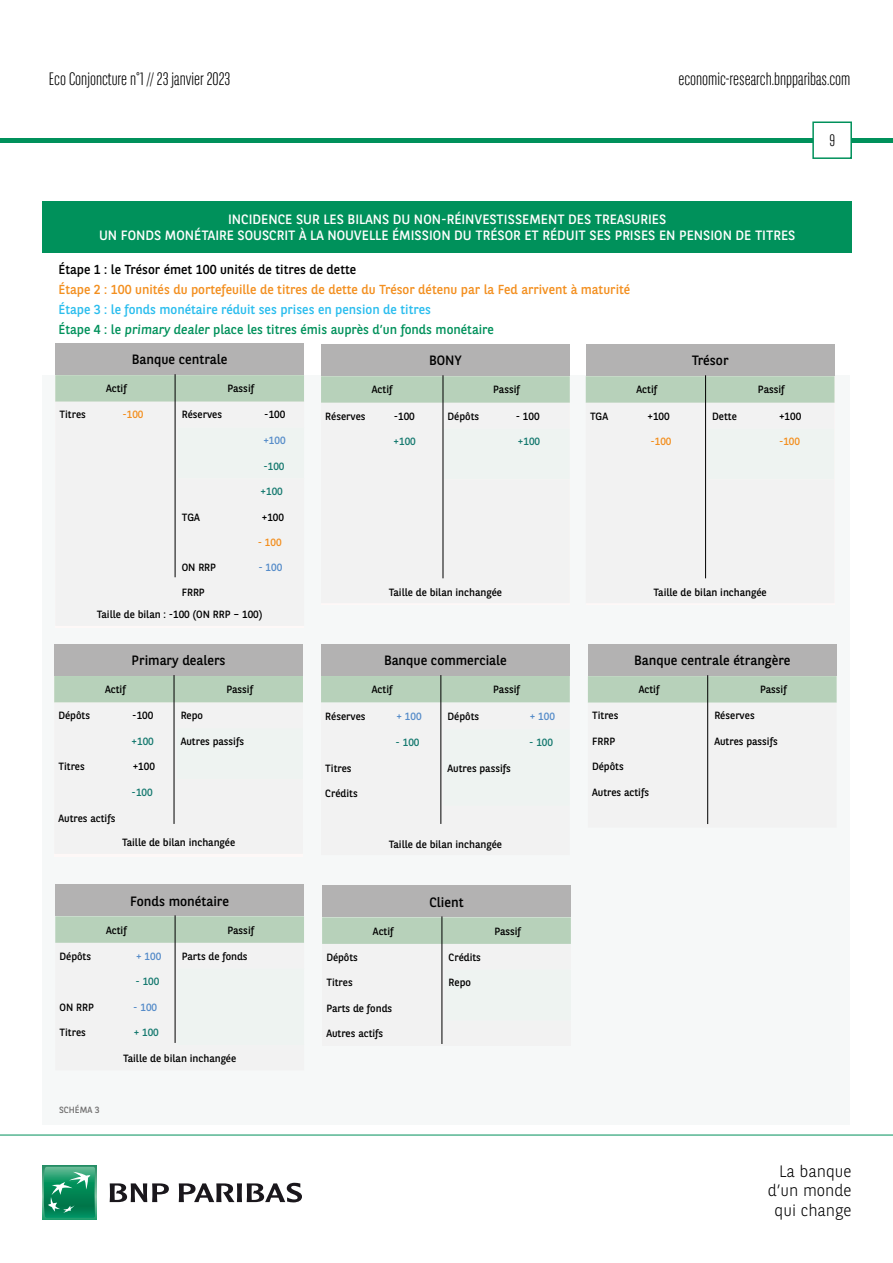
<style>
.page{position:relative;width:893px;height:1263px;background:#fff}
.page>*{position:absolute;margin:0;border:0;box-sizing:border-box;transform-origin:0 0}
.t1{font:300 18px "BNPP Sans Condensed";color:#000}
.t2{font:300 16.5px/19.8px "BNPP Sans";color:#000;text-align:right}
.t3{font:300 16.5px "BNPP Sans Condensed";color:#000}
.t4{font:13.5px/16.2px "BNPP Sans";color:#fff;text-align:center}
.t5{font:13.5px "BNPP Sans";color:#000}
.t6{font:13.05px "BNPP Sans";color:#f38f1f}
.t7{font:13.05px "BNPP Sans";color:#00915b}
.t8{font:13.05px "BNPP Sans";color:#2abdee}
.t9{font:13.05px "BNPP Sans";color:#000}
.t10{font:12px "BNPP Sans";color:#fff}
.t11{font:10.5px/22.8px "BNPP Sans";color:#000}
.t12{font:10.5px "BNPP Sans";color:#15796f}
.t13{font:10.5px "BNPP Sans";color:#568cc9}
.t14{font:10.5px "BNPP Sans";color:#f38f1f}
.t15{font:9px "BNPP Sans";color:#706f6f}
</style>
<div class="page">
<hr style="left:1px;top:138px;width:892px;height:4px;background:#00915b">
<svg style="left:812px;top:121px;width:41px;height:38px"></svg>
<svg style="left:43px;top:1166px;width:53px;height:53px"></svg>
<svg style="left:44px;top:1167px;width:51px;height:51px;background:#26996e"></svg>
<svg style="left:110px;top:1183px;width:59px;height:19px"></svg>
<svg style="left:179px;top:1183px;width:123px;height:19px"></svg>
<hr style="left:0;top:1135px;width:893px;height:1px;background:#00915b">
<div style="left:43px;top:375px;width:807px;height:750px;background:#f6f8f8"></div>
<div style="left:55px;top:343px;width:249px;height:32px;background:#b3b2b2"></div>
<svg style="left:55px;top:375px;width:249px;height:27px;background:#b8d1bb"></svg>
<hr style="left:175px;top:374px;width:1px;height:203px;background:#000">
<div style="left:321px;top:344px;width:249px;height:32px;background:#b3b2b2"></div>
<svg style="left:321px;top:376px;width:249px;height:27px;background:#b8d1ba"></svg>
<hr style="left:443px;top:375px;width:1px;height:203px;background:#000">
<div style="left:586px;top:344px;width:248px;height:32px;background:#b3b2b2"></div>
<svg style="left:586px;top:376px;width:248px;height:27px;background:#b8d1bb"></svg>
<hr style="left:705px;top:375px;width:1px;height:203px;background:#000">
<div style="left:54px;top:644px;width:249px;height:32px;background:#b3b2b2"></div>
<svg style="left:54px;top:676px;width:249px;height:148px"></svg>
<hr style="left:174px;top:675px;width:1px;height:149px;background:#000">
<div style="left:321px;top:644px;width:249px;height:32px;background:#b3b2b2"></div>
<svg style="left:321px;top:676px;width:249px;height:148px"></svg>
<hr style="left:440px;top:675px;width:1px;height:149px;background:#000">
<div style="left:588px;top:644px;width:249px;height:32px;background:#b3b2b2"></div>
<svg style="left:588px;top:676px;width:249px;height:149px"></svg>
<hr style="left:707px;top:675px;width:1px;height:149px;background:#000">
<div style="left:55px;top:884px;width:249px;height:32px;background:#b3b2b2"></div>
<svg style="left:55px;top:916px;width:249px;height:127px"></svg>
<hr style="left:175px;top:915px;width:1px;height:128px;background:#000">
<div style="left:322px;top:885px;width:249px;height:32px;background:#b3b2b2"></div>
<svg style="left:322px;top:917px;width:249px;height:127px"></svg>
<hr style="left:442px;top:916px;width:1px;height:128px;background:#000">
<div style="left:43px;top:201px;width:809px;height:51px;background:#00915b"></div>
<h1 class="t1" style="left:49px;top:67px;width:183px">Eco Conjoncture n°1 // 23 janvier 2023</h1>
<h1 class="t1" style="left:678px;top:67px;width:174px">economic-research.bnpparibas.com</h1>
<p class="t4" style="left:99px;top:210px;width:698px">INCIDENCE SUR LES BILANS DU NON-RÉINVESTISSEMENT DES TREASURIES<br>UN FONDS MONÉTAIRE SOUSCRIT À LA NOUVELLE ÉMISSION DU TRÉSOR ET RÉDUIT SES PRISES EN PENSION DE TITRES</p>
<p class="t10" style="left:252px;top:235px;width:391px">INCIDENCE SUR LES BILANS DU NON-RÉINVESTISSEMENT DES TREASURIES</p>
<p class="t9" style="left:58px;top:261px;width:299px">Étape 1 : le Trésor émet 100 unités de titres de dette</p>
<p class="t6" style="left:58px;top:281px;width:573px">Étape 2 : 100 unités du portefeuille de titres de dette du Trésor détenu par la Fed arrivent à maturité</p>
<p class="t8" style="left:58px;top:301px;width:374px">Étape 3 : le fonds monétaire réduit ses prises en pension de titres</p>
<p class="t7" style="left:58px;top:321px;width:437px">Étape 4 : le primary dealer place les titres émis auprès d’un fonds monétaire</p>
<p class="t5" style="left:132px;top:350px;width:97px">Banque centrale</p>
<p class="t11" style="left:106px;top:377px;width:22px">Actif</p>
<p class="t11" style="left:227px;top:377px;width:28px">Passif</p>
<p class="t11" style="left:60px;top:403px;width:28px">Titres</p>
<p class="t14" style="left:122px;top:408px;width:23px">-100</p>
<p class="t11" style="left:182px;top:403px;width:42px">Réserves</p>
<p class="t11" style="left:264px;top:403px;width:23px">-100</p>
<p class="t13" style="left:263px;top:433px;width:24px">+100</p>
<p class="t12" style="left:263px;top:459px;width:23px">-100</p>
<p class="t12" style="left:261px;top:484px;width:24px">+100</p>
<p class="t11" style="left:182px;top:505px;width:20px">TGA</p>
<p class="t11" style="left:262px;top:505px;width:24px">+100</p>
<p class="t14" style="left:258px;top:535px;width:25px">- 100</p>
<p class="t11" style="left:182px;top:555px;width:36px">ON RRP</p>
<p class="t13" style="left:258px;top:560px;width:25px">- 100</p>
<p class="t11" style="left:97px;top:580px;width:167px;text-indent:85px">FRRP<br>Taille de bilan : -100 (ON RRP – 100)</p>
<p class="t5" style="left:692px;top:351px;width:38px">Trésor</p>
<p class="t5" style="left:429px;top:351px;width:34px">BONY</p>
<p class="t11" style="left:372px;top:378px;width:22px">Actif</p>
<p class="t11" style="left:493px;top:378px;width:28px">Passif</p>
<p class="t11" style="left:637px;top:378px;width:22px">Actif</p>
<p class="t11" style="left:758px;top:378px;width:28px">Passif</p>
<p class="t11" style="left:325px;top:404px;width:42px">Réserves</p>
<p class="t11" style="left:394px;top:404px;width:23px">-100</p>
<p class="t11" style="left:448px;top:404px;width:33px">Dépôts</p>
<p class="t11" style="left:516px;top:404px;width:25px">- 100</p>
<p class="t12" style="left:394px;top:434px;width:24px">+100</p>
<p class="t12" style="left:518px;top:434px;width:24px">+100</p>
<p class="t11" style="left:590px;top:404px;width:20px">TGA</p>
<p class="t11" style="left:647px;top:404px;width:24px">+100</p>
<p class="t11" style="left:712px;top:404px;width:26px">Dette</p>
<p class="t11" style="left:779px;top:404px;width:24px">+100</p>
<p class="t14" style="left:650px;top:434px;width:23px">-100</p>
<p class="t14" style="left:779px;top:434px;width:23px">-100</p>
<p class="t11" style="left:389px;top:580px;width:115px">Taille de bilan inchangée</p>
<p class="t11" style="left:654px;top:580px;width:115px">Taille de bilan inchangée</p>
<p class="t5" style="left:132px;top:651px;width:96px">Primary dealers</p>
<p class="t11" style="left:105px;top:678px;width:22px">Actif</p>
<p class="t11" style="left:226px;top:678px;width:28px">Passif</p>
<p class="t5" style="left:384px;top:651px;width:124px">Banque commerciale</p>
<p class="t11" style="left:372px;top:678px;width:22px">Actif</p>
<p class="t11" style="left:493px;top:678px;width:28px">Passif</p>
<p class="t5" style="left:634px;top:651px;width:158px">Banque centrale étrangère</p>
<p class="t11" style="left:639px;top:678px;width:22px">Actif</p>
<p class="t11" style="left:760px;top:678px;width:28px">Passif</p>
<p class="t11" style="left:58px;top:704px;width:33px">Dépôts</p>
<p class="t11" style="left:132px;top:704px;width:23px">-100</p>
<p class="t11" style="left:181px;top:704px;width:24px">Repo</p>
<p class="t12" style="left:132px;top:734px;width:24px">+100</p>
<p class="t11" style="left:181px;top:729px;width:65px">Autres passifs</p>
<p class="t11" style="left:58px;top:755px;width:28px">Titres</p>
<p class="t11" style="left:133px;top:755px;width:24px">+100</p>
<p class="t12" style="left:132px;top:785px;width:23px">-100</p>
<p class="t11" style="left:58px;top:806px;width:58px">Autres actifs</p>
<p class="t11" style="left:122px;top:831px;width:115px">Taille de bilan inchangée</p>
<p class="t11" style="left:325px;top:704px;width:42px">Réserves</p>
<p class="t13" style="left:397px;top:709px;width:27px">+ 100</p>
<p class="t11" style="left:448px;top:704px;width:33px">Dépôts</p>
<p class="t13" style="left:530px;top:709px;width:27px">+ 100</p>
<p class="t12" style="left:396px;top:735px;width:25px">- 100</p>
<p class="t12" style="left:529px;top:735px;width:25px">- 100</p>
<p class="t11" style="left:325px;top:756px;width:28px">Titres</p>
<p class="t11" style="left:448px;top:756px;width:65px">Autres passifs</p>
<p class="t11" style="left:325px;top:781px;width:34px">Crédits</p>
<p class="t11" style="left:389px;top:832px;width:115px">Taille de bilan inchangée</p>
<p class="t11" style="left:592px;top:704px;width:28px">Titres</p>
<p class="t11" style="left:714px;top:704px;width:42px">Réserves</p>
<p class="t11" style="left:592px;top:729px;width:25px">FRRP</p>
<p class="t11" style="left:714px;top:729px;width:65px">Autres passifs</p>
<p class="t11" style="left:592px;top:755px;width:33px">Dépôts</p>
<p class="t11" style="left:592px;top:780px;width:58px">Autres actifs</p>
<p class="t5" style="left:130px;top:891px;width:100px">Fonds monétaire</p>
<p class="t5" style="left:429px;top:893px;width:36px">Client</p>
<p class="t11" style="left:106px;top:918px;width:22px">Actif</p>
<p class="t11" style="left:227px;top:918px;width:28px">Passif</p>
<p class="t11" style="left:373px;top:919px;width:22px">Actif</p>
<p class="t11" style="left:494px;top:919px;width:28px">Passif</p>
<p class="t11" style="left:60px;top:944px;width:33px">Dépôts</p>
<p class="t13" style="left:136px;top:949px;width:27px">+ 100</p>
<p class="t11" style="left:182px;top:944px;width:67px">Parts de fonds</p>
<p class="t12" style="left:135px;top:974px;width:25px">- 100</p>
<p class="t11" style="left:60px;top:995px;width:36px">ON RRP</p>
<p class="t13" style="left:133px;top:1000px;width:25px">- 100</p>
<p class="t11" style="left:60px;top:1021px;width:28px">Titres</p>
<p class="t12" style="left:134px;top:1025px;width:27px">+ 100</p>
<p class="t11" style="left:123px;top:1046px;width:115px">Taille de bilan inchangée</p>
<p class="t11" style="left:326px;top:945px;width:33px">Dépôts</p>
<p class="t11" style="left:449px;top:945px;width:34px">Crédits</p>
<p class="t11" style="left:326px;top:971px;width:28px">Titres</p>
<p class="t11" style="left:449px;top:971px;width:24px">Repo</p>
<p class="t11" style="left:326px;top:996px;width:67px">Parts de fonds</p>
<p class="t11" style="left:326px;top:1022px;width:58px">Autres actifs</p>
<p class="t15" style="left:59px;top:1103px;width:42px">SCHÉMA 3</p>
<h2 class="t3" style="left:829px;top:130px;width:7px">9</h2>
<h2 class="t2" style="left:768px;top:1160px;width:85px">La banque d’un monde qui change</h2>
</div>
